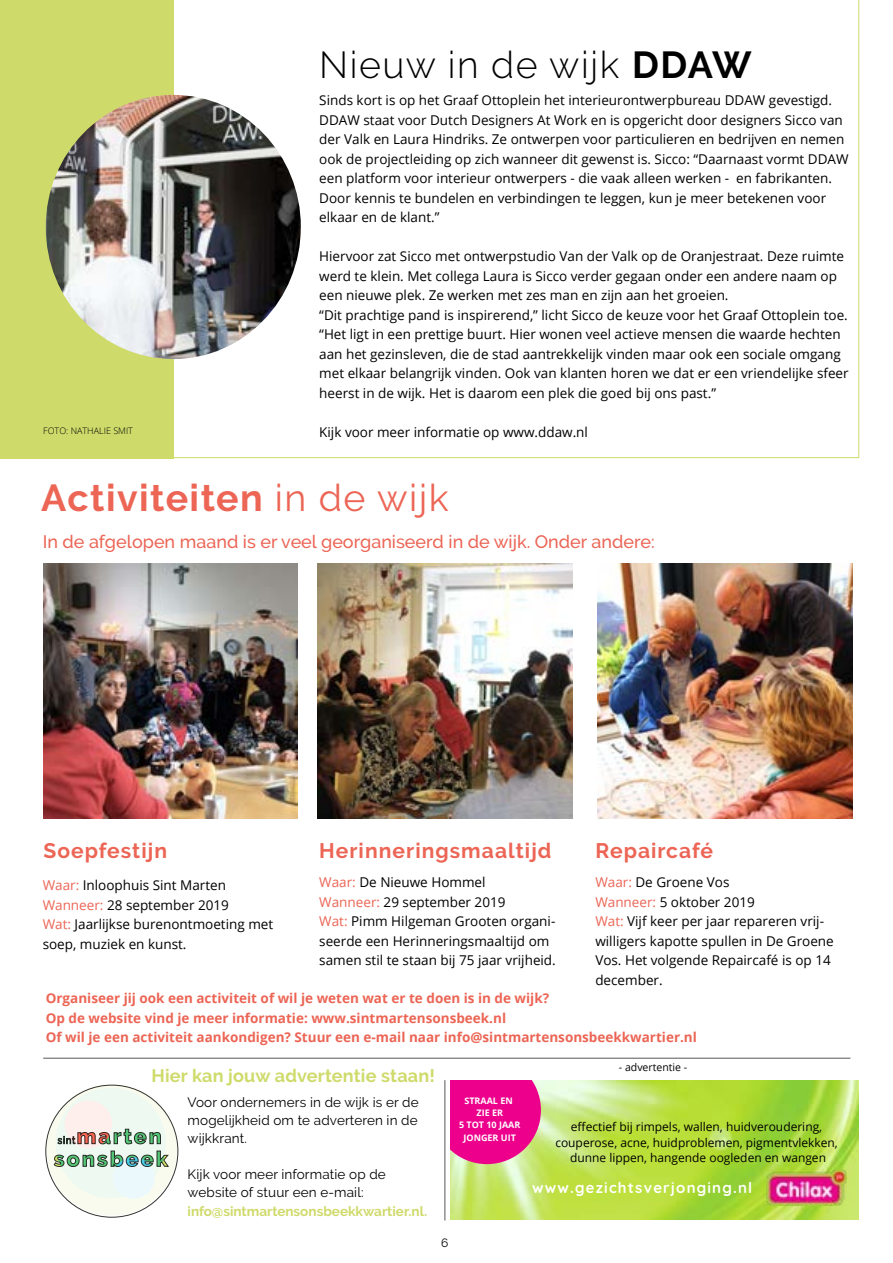
<style>
.page{position:relative;width:893px;height:1263px;background:#fff}
.page>*{position:absolute;margin:0;border:0;box-sizing:border-box;transform-origin:0 0}
.t1{font:700 37.5px "Raleway";letter-spacing:.04em;color:#ec6555}
.t2{font:300 37.5px "Raleway";letter-spacing:.04em;color:#000}
.t3{font:700 21px "Raleway";letter-spacing:.05em;color:#ec6555}
.t4{font:500 18px "Raleway";color:#ec6555}
.t5{font:700 18px "Raleway";letter-spacing:.01em;color:#cedb6a}
.t6{font:700 15px "Quicksand";letter-spacing:.08em;color:#fff}
.t7{font:13.5px/19.5px "Open Sans";color:#000}
.t8{font:700 13.5px/19.5px "Open Sans";color:#ec6555}
.t9{font:13.5px/18px "Raleway";letter-spacing:.01em;color:#000;text-align:justify}
.t10{font:700 13.5px "Raleway";color:#cedb6a}
.t11{font:12px/15.8px "Open Sans";color:#000;text-align:center}
.t12{font:12px "Raleway";color:#000}
.t13{font:10.5px "Open Sans";color:#000}
.t14{font:700 9px/12.3px "Open Sans";color:#fff;text-align:center}
.t15{font:300 9px "Open Sans";color:#000}
.s1{font-weight:700}
.s2{font-weight:400}
.s3{color:#ec6555}
</style>
<div class="page">
<svg style="left:173px;top:0;width:686px;height:458px"></svg>
<img style="left:317px;top:563px;width:255px;height:255px">
<img style="left:43px;top:563px;width:254px;height:255px">
<img style="left:597px;top:563px;width:255px;height:255px">
<hr style="left:43px;top:1058px;width:807px;height:1px;background:#575756">
<div style="left:0;top:0;width:173px;height:458px;background:#cedb6a"></div>
<svg style="left:46px;top:1085px;width:132px;height:132px"></svg>
<img style="left:450px;top:1080px;width:409px;height:139px">
<img style="left:766px;top:1169px;width:80px;height:36px">
<svg style="left:450px;top:1080px;width:91px;height:84px;background:#e91b8e"></svg>
<img style="left:46px;top:95px;width:255px;height:264px">
<hr style="left:445px;top:1080px;width:1px;height:140px;background:#575756">
<p class="t15" style="left:43px;top:425px;width:91px">FOTO: NATHALIE SMIT</p>
<h1 class="t2" style="left:319px;top:43px;width:434px">Nieuw in de wijk <span class="s1">DDAW</span></h1>
<p class="t7" style="left:319px;top:90px;width:531px">Sinds kort is op het Graaf Ottoplein het interieurontwerpbureau DDAW gevestigd.<br>DDAW staat voor Dutch Designers At Work en is opgericht door designers Sicco van der Valk en Laura Hindriks. Ze ontwerpen voor particulieren en bedrijven en nemen ook de projectleiding op zich wanneer dit gewenst is. Sicco: “Daarnaast vormt DDAW een platform voor interieur ontwerpers - die vaak alleen werken - en fabrikanten.<br>Door kennis te bundelen en verbindingen te leggen, kun je meer betekenen voor elkaar en de klant.”</p>
<p class="t7" style="left:319px;top:246px;width:531px">Hiervoor zat Sicco met ontwerpstudio Van der Valk op de Oranjestraat. Deze ruimte werd te klein. Met collega Laura is Sicco verder gegaan onder een andere naam op een nieuwe plek. Ze werken met zes man en zijn aan het groeien.<br>“Dit prachtige pand is inspirerend,” licht Sicco de keuze voor het Graaf Ottoplein toe. “Het ligt in een prettige buurt. Hier wonen veel actieve mensen die waarde hechten aan het gezinsleven, die de stad aantrekkelijk vinden maar ook een sociale omgang met elkaar belangrijk vinden. Ook van klanten horen we dat er een vriendelijke sfeer heerst in de wijk. Het is daarom een plek die goed bij ons past.”</p>
<p class="t7" style="left:319px;top:422px;width:270px">Kijk voor meer informatie op www.ddaw.nl</p>
<h1 class="t1" style="left:41px;top:477px;width:409px">Activiteiten <span class="s2">in de wijk</span></h1>
<h3 class="t4" style="left:43px;top:531px;width:613px">In de afgelopen maand is er veel georganiseerd in de wijk. Onder andere:</h3>
<h2 class="t3" style="left:43px;top:839px;width:125px">Soepfestijn</h2>
<h2 class="t3" style="left:319px;top:839px;width:234px">Herinneringsmaaltijd</h2>
<h2 class="t3" style="left:595px;top:839px;width:119px">Repaircafé</h2>
<p class="t7" style="left:43px;top:875px;width:232px"><span class="s3">Waar:</span> Inloophuis Sint Marten<br><span class="s3">Wanneer:</span> 28 september 2019<br><span class="s3">Wat:</span> Jaarlijkse burenontmoeting met soep, muziek en kunst.</p>
<p class="t7" style="left:319px;top:872px;width:238px"><span class="s3">Waar:</span> De Nieuwe Hommel<br><span class="s3">Wanneer:</span> 29 september 2019<br><span class="s3">Wat:</span> Pimm Hilgeman Grooten organi&shy;seerde een Herinneringsmaaltijd om samen stil te staan bij 75 jaar vrijheid.</p>
<p class="t7" style="left:595px;top:872px;width:240px"><span class="s3">Waar:</span> De Groene Vos<br><span class="s3">Wanneer:</span> 5 oktober 2019<br><span class="s3">Wat:</span> Vijf keer per jaar repareren vrij&shy;willigers kapotte spullen in De Groene<br>Vos. Het volgende Repaircafé is op 14 december.</p>
<p class="t8" style="left:46px;top:988px;width:653px">Organiseer jij ook een activiteit of wil je weten wat er te doen is in de wijk?<br>Op de website vind je meer informatie: www.sintmartensonsbeek.nl<br>Of wil je een activiteit aankondigen? Stuur een e-mail naar info@sintmartensonsbeekkwartier.nl</p>
<h3 class="t5" style="left:152px;top:1065px;width:285px">Hier kan jouw advertentie staan!</h3>
<p class="t9" style="left:188px;top:1093px;width:233px">Voor ondernemers in de wijk is er de mogelijkheid om te adverteren in de wijkkrant.</p>
<p class="t9" style="left:188px;top:1165px;width:200px">Kijk voor meer informatie op de website of stuur een e-mail:</p>
<p class="t10" style="left:188px;top:1203px;width:241px">info@sintmartensonsbeekkwartier.nl.</p>
<p class="t12" style="left:441px;top:1235px;width:9px">6</p>
<p class="t14" style="left:459px;top:1094px;width:63px">STRAAL EN<br>ZIE ER<br>5 TOT 10 JAAR<br>JONGER UIT</p>
<p class="t13" style="left:619px;top:1060px;width:70px">- advertentie -</p>
<p class="t11" style="left:555px;top:1118px;width:284px">effectief bij rimpels, wallen, huidveroudering, couperose, acne, huidproblemen, pigmentvlekken, dunne lippen, hangende oogleden en wangen</p>
<p class="t6" style="left:532px;top:1175px;width:222px">www.gezichtsverjonging.nl</p>
</div>
